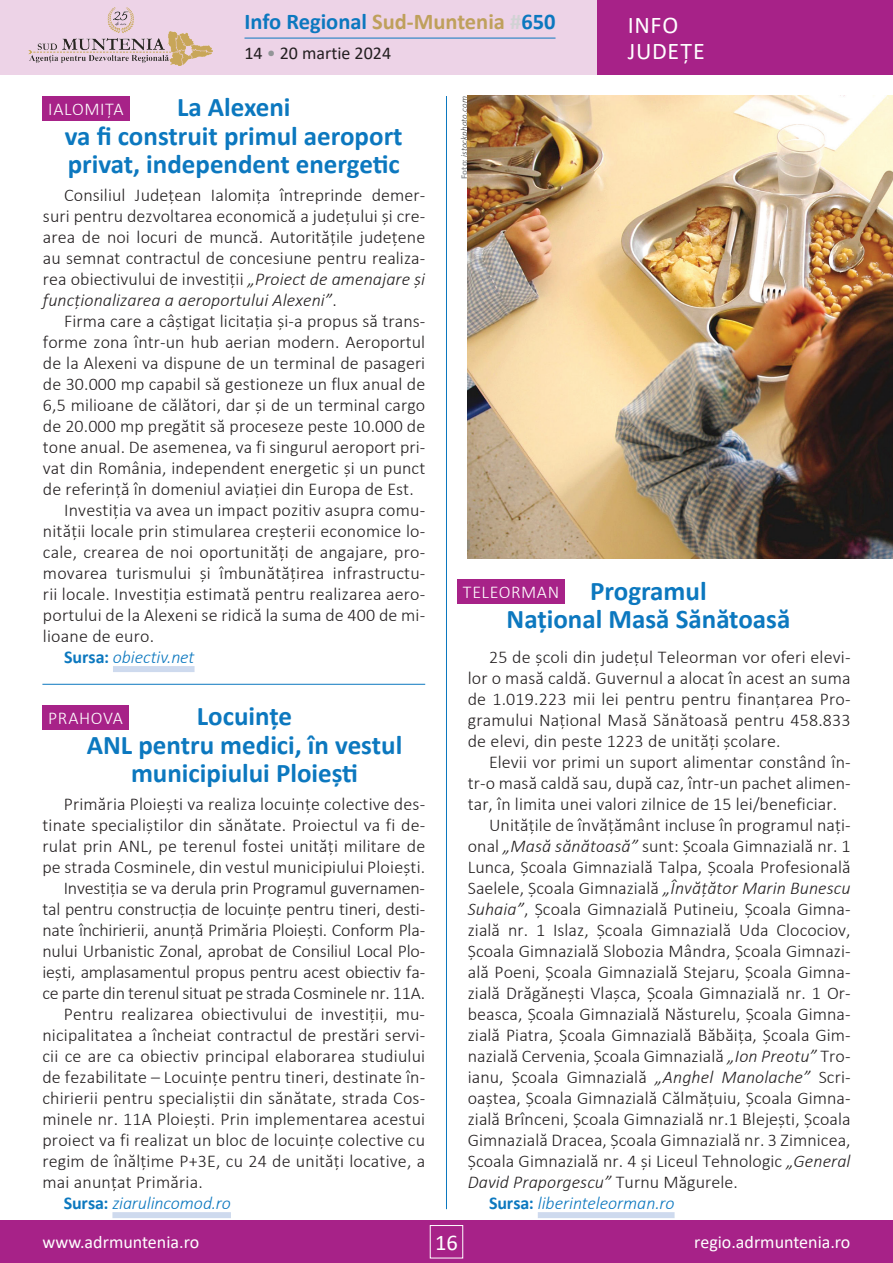
<style>
.page{position:relative;width:893px;height:1263px;background:#fff}
.page>*{position:absolute;margin:0;border:0;box-sizing:border-box;transform-origin:0 0}
.t1{font:700 27px/28.5px "Calibri";color:#0c78bf;text-align:center}
.t2{font:24px/25.5px "Calibri";letter-spacing:.03em;color:#fff}
.t3{font:700 22.5px "Calibri";color:#0c78bf}
.t4{font:22.5px "Calibri";color:#fff}
.t5{font:300 18px/21px "Calibri";letter-spacing:.005em;color:#231f20;text-align:justify}
.t6{font:italic 300 18px "Calibri";letter-spacing:-.005em;color:#0c78bf}
.t7{font:18px "Calibri";color:#fff}
.t8{font:italic 300 18px "Calibri";letter-spacing:.005em;color:#231f20}
.t9{font:300 18px "Calibri";letter-spacing:.035em;color:#fff}
.t10{font:18px "Calibri";color:#231f20}
.t11{font:italic 300 9px "Calibri";letter-spacing:.015em;color:#3e3e3f}
.s1{color:#bfa05c}
.s2{color:#d1d2d4}
.s3{color:#939598}
.s4{font-weight:700;font-style:normal;color:#939598}
.s5{font-style:italic}
.s6{font-weight:700;font-style:normal}
.s7{font-style:normal}
</style>
<div class="page">
<div style="left:0;top:0;width:893px;height:75px;background:#edd3e7"></div>
<div style="left:597px;top:0;width:296px;height:75px;background:#a72288"></div>
<div style="left:0;top:1220px;width:893px;height:43px;background:#a72288"></div>
<div style="left:430px;top:1225px;width:33px;height:33px;border:1px solid #fff"></div>
<hr style="left:446px;top:96px;width:1px;height:1113px;background:#0c78bf">
<hr style="left:244px;top:38px;width:311px;height:1px;background:#0c78bf">
<img style="left:28px;top:7px;width:185px;height:59px">
<div style="left:113px;top:666px;width:82px;height:6px;background:#cedaee"></div>
<div style="left:43px;top:96px;width:87px;height:24px;background:#a72288"></div>
<div style="left:457px;top:579px;width:108px;height:24px;background:#a72288"></div>
<div style="left:538px;top:1212px;width:137px;height:6px;background:#cedaee"></div>
<div style="left:43px;top:705px;width:86px;height:24px;background:#a72288"></div>
<hr style="left:42px;top:684px;width:383px;height:1px;background:#0c78bf">
<div style="left:112px;top:1212px;width:119px;height:6px;background:#cedaee"></div>
<img style="left:468px;top:96px;width:425px;height:462px">
<p class="t3" style="left:244px;top:6px;width:313px">Info Regional <span class="s1">Sud-Muntenia</span> <span class="s2">#</span>650</p>
<p class="t10" style="left:244px;top:41px;width:148px">14 <span class="s3">•</span> 20 martie 2024</p>
<p class="t9" style="left:48px;top:98px;width:77px">IALOMIȚA</p>
<p class="t11" style="left:458px;top:179px;width:85px;rotate:-90deg"><span class="s4">Foto:</span> istockphoto.com</p>
<h1 class="t1" style="left:65px;top:93px;width:339px">La Alexeni<br>va fi construit primul aeroport privat, independent energetic</h1>
<h2 class="t2" style="left:628px;top:12px;width:79px">INFO<br>JUDEȚE</h2>
<p class="t5" style="left:43px;top:184px;width:384px;text-indent:21px">Consiliul Județean Ialomița întreprinde demer&shy;suri pentru dezvoltarea economică a județului și cre&shy;area de noi locuri de muncă. Autoritățile județene au semnat contractul de concesiune pentru realiza&shy;rea obiectivului de investiții <span class="s5">„Proiect de amenajare și funcționalizarea a aeroportului Alexeni”</span>.</p>
<p class="t5" style="left:64px;top:310px;width:363px">Firma care a câștigat licitația și-a propus să trans-</p>
<p class="t5" style="left:43px;top:331px;width:384px">forme zona într-un hub aerian modern. Aeroportul</p>
<p class="t5" style="left:43px;top:352px;width:384px">de la Alexeni va dispune de un terminal de pasageri</p>
<p class="t5" style="left:43px;top:373px;width:384px">de 30.000 mp capabil să gestioneze un flux anual de</p>
<p class="t5" style="left:43px;top:394px;width:384px">6,5 milioane de călători, dar și de un terminal cargo</p>
<p class="t5" style="left:43px;top:415px;width:384px">de 20.000 mp pregătit să proceseze peste 10.000 de</p>
<p class="t5" style="left:43px;top:436px;width:384px">tone anual. De asemenea, va fi singurul aeroport pri-</p>
<p class="t5" style="left:43px;top:457px;width:384px">vat din România, independent energetic și un punct</p>
<p class="t5" style="left:43px;top:478px;width:372px">de referință în domeniul aviației din Europa de Est.</p>
<p class="t5" style="left:64px;top:499px;width:362px">Investiția va avea un impact pozitiv asupra comu-</p>
<p class="t5" style="left:43px;top:520px;width:384px">nității locale prin stimularea creșterii economice lo-</p>
<p class="t5" style="left:43px;top:541px;width:384px">cale, crearea de noi oportunități de angajare, pro-</p>
<p class="t5" style="left:43px;top:562px;width:384px">movarea turismului și îmbunătățirea infrastructu-</p>
<p class="t5" style="left:43px;top:583px;width:384px">rii locale. Investiția estimată pentru realizarea aero-</p>
<p class="t5" style="left:43px;top:604px;width:384px">portului de la Alexeni se ridică la suma de 400 de mi-</p>
<p class="t5" style="left:43px;top:625px;width:113px">lioane de euro.</p>
<p class="t6" style="left:64px;top:646px;width:132px"><span class="s6">Sursa:</span> obiectiv.net</p>
<h1 class="t1" style="left:87px;top:702px;width:317px">Locuințe<br>ANL pentru medici, în vestul municipiului Ploiești</h1>
<p class="t9" style="left:48px;top:707px;width:76px">PRAHOVA</p>
<p class="t5" style="left:64px;top:793px;width:363px">Primăria Ploiești va realiza locuințe colective des-</p>
<p class="t5" style="left:42px;top:814px;width:384px">tinate specialiștilor din sănătate. Proiectul va fi de-</p>
<p class="t5" style="left:42px;top:835px;width:384px">rulat prin ANL, pe terenul fostei unități militare de</p>
<p class="t5" style="left:42px;top:856px;width:384px">pe strada Cosminele, din vestul municipiului Ploiești.</p>
<p class="t5" style="left:64px;top:877px;width:363px">Investiția se va derula prin Programul guvernamen-</p>
<p class="t5" style="left:42px;top:898px;width:384px">tal pentru construcția de locuințe pentru tineri, desti-</p>
<p class="t5" style="left:42px;top:919px;width:384px">nate închirierii, anunță Primăria Ploiești. Conform Pla-</p>
<p class="t5" style="left:42px;top:940px;width:384px">nului Urbanistic Zonal, aprobat de Consiliul Local Plo-</p>
<p class="t5" style="left:42px;top:961px;width:384px">iești, amplasamentul propus pentru acest obiectiv fa-</p>
<p class="t5" style="left:42px;top:982px;width:384px">ce parte din terenul situat pe strada Cosminele nr. 11A.</p>
<p class="t5" style="left:64px;top:1003px;width:363px">Pentru realizarea obiectivului de investiții, mu-</p>
<p class="t5" style="left:42px;top:1024px;width:384px">nicipalitatea a încheiat contractul de prestări servi-</p>
<p class="t5" style="left:42px;top:1045px;width:384px">cii ce are ca obiectiv principal elaborarea studiului</p>
<p class="t5" style="left:42px;top:1066px;width:384px">de fezabilitate – Locuințe pentru tineri, destinate în-</p>
<p class="t5" style="left:42px;top:1087px;width:384px">chirierii pentru specialiștii din sănătate, strada Cos-</p>
<p class="t5" style="left:42px;top:1108px;width:384px">minele nr. 11A Ploiești. Prin implementarea acestui</p>
<p class="t5" style="left:42px;top:1129px;width:384px">proiect va fi realizat un bloc de locuințe colective cu</p>
<p class="t5" style="left:42px;top:1150px;width:384px">regim de înălțime P+3E, cu 24 de unități locative, a</p>
<p class="t5" style="left:42px;top:1171px;width:162px">mai anunțat Primăria.</p>
<p class="t6" style="left:64px;top:1192px;width:169px"><span class="s6">Sursa:</span> ziarulincomod.ro</p>
<h1 class="t1" style="left:507px;top:576px;width:285px">Programul<br>Național Masă Sănătoasă</h1>
<p class="t9" style="left:463px;top:581px;width:98px">TELEORMAN</p>
<p class="t5" style="left:468px;top:646px;width:384px;text-indent:21px">25 de școli din județul Teleorman vor oferi elevi&shy;lor o masă caldă. Guvernul a alocat în acest an suma de 1.019.223 mii lei pentru pentru finanțarea Pro&shy;gramului Național Masă Sănătoasă pentru 458.833 de elevi, din peste 1223 de unități școlare.</p>
<p class="t5" style="left:489px;top:751px;width:363px">Elevii vor primi un suport alimentar constând în-</p>
<p class="t5" style="left:468px;top:772px;width:384px">tr-o masă caldă sau, după caz, într-un pachet alimen-</p>
<p class="t5" style="left:468px;top:793px;width:371px">tar, în limita unei valori zilnice de 15 lei/beneficiar.</p>
<p class="t5" style="left:489px;top:814px;width:363px">Unitățile de învățământ incluse în programul nați-</p>
<p class="t5" style="left:468px;top:835px;width:384px">onal <span class="s5">„Masă sănătoasă”</span> sunt: Școala Gimnazială nr. 1</p>
<p class="t5" style="left:468px;top:856px;width:384px">Lunca, Școala Gimnazială Talpa, Școala Profesională</p>
<p class="t5" style="left:468px;top:877px;width:384px">Saelele, Școala Gimnazială <span class="s5">„Învățător Marin Bunescu</span></p>
<p class="t5" style="left:468px;top:898px;width:384px"><span class="s5">Suhaia”</span>, Școala Gimnazială Putineiu, Școala Gimna-</p>
<p class="t5" style="left:468px;top:919px;width:384px">zială nr. 1 Islaz, Școala Gimnazială Uda Clocociov,</p>
<p class="t5" style="left:468px;top:940px;width:384px">Școala Gimnazială Slobozia Mândra, Școala Gimnazi-</p>
<p class="t5" style="left:468px;top:961px;width:384px">ală Poeni, Școala Gimnazială Stejaru, Școala Gimna-</p>
<p class="t5" style="left:468px;top:982px;width:384px">zială Drăgănești Vlașca, Școala Gimnazială nr. 1 Or-</p>
<p class="t5" style="left:468px;top:1003px;width:384px">beasca, Școala Gimnazială Năsturelu, Școala Gimna-</p>
<p class="t5" style="left:468px;top:1024px;width:384px">zială Piatra, Școala Gimnazială Băbăița, Școala Gim-</p>
<p class="t5" style="left:468px;top:1045px;width:384px">nazială Cervenia, Școala Gimnazială <span class="s5">„Ion Preotu”</span> Tro-</p>
<p class="t5" style="left:468px;top:1066px;width:384px">ianu, Școala Gimnazială <span class="s5">„Anghel Manolache”</span> Scri-</p>
<p class="t5" style="left:468px;top:1087px;width:384px">oaștea, Școala Gimnazială Călmățuiu, Școala Gimna-</p>
<p class="t5" style="left:468px;top:1108px;width:384px">zială Brînceni, Școala Gimnazială nr.1 Blejești, Școala</p>
<p class="t5" style="left:468px;top:1129px;width:384px">Gimnazială Dracea, Școala Gimnazială nr. 3 Zimnicea,</p>
<p class="t5" style="left:468px;top:1150px;width:384px">Școala Gimnazială nr. 4 și Liceul Tehnologic <span class="s5">„General</span></p>
<p class="t8" style="left:468px;top:1171px;width:272px">David Praporgescu” <span class="s7">Turnu Măgurele.</span></p>
<p class="t6" style="left:489px;top:1192px;width:187px"><span class="s6">Sursa:</span> liberinteleorman.ro</p>
<p class="t7" style="left:43px;top:1230px;width:158px">www.adrmuntenia.ro</p>
<p class="t4" style="left:435px;top:1226px;width:24px">16</p>
<p class="t7" style="left:694px;top:1230px;width:158px">regio.adrmuntenia.ro</p>
</div>
